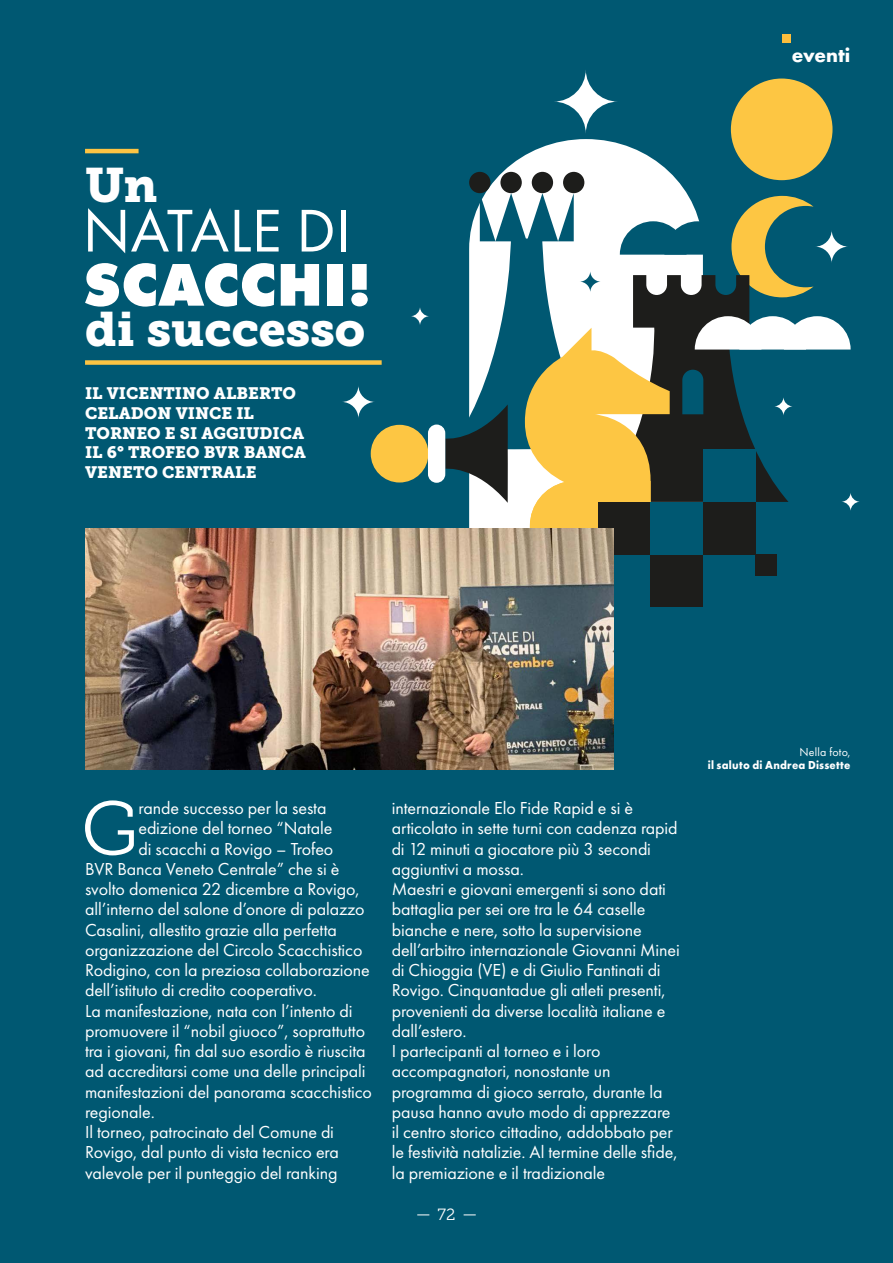
<style>
.page{position:relative;width:893px;height:1263px;background:#005872}
.page>*{position:absolute;margin:0;border:0;box-sizing:border-box;transform-origin:0 0}
.t1{font:75.6px "Museo Slab 300";color:#fff}
.t2{font:48px "Museo Slab 900";color:#fff}
.t3{font:18px/20.2px "Futura PT";letter-spacing:-.005em;color:#fff}
.t4{font:700 18px "Futura";color:#fff}
.t5{font:16.5px/19.8px "Museo Slab 900";color:#fff}
.t6{font:16.2px "Museo Slab 300";color:#fff}
.t7{font:700 12px "Futura PT";letter-spacing:.025em;color:#fff;scale:.93 1}
.t8{font:12px "Futura PT";letter-spacing:.015em;color:#fff}
</style>
<div class="page">
<div style="left:651px;top:554px;width:52px;height:53px;background:#1d1d1b"></div>
<div style="left:731px;top:79px;width:101px;height:101px;background:#fdc643;border-radius:50%"></div>
<svg style="left:471px;top:139px;width:216px;height:54px;fill:#fff"></svg>
<div style="left:371px;top:425px;width:57px;height:57px;background:#fdc643;border-radius:50%"></div>
<div style="left:563px;top:172px;width:21px;height:21px;background:#1d1d1b;border-radius:50%"></div>
<div style="left:532px;top:172px;width:21px;height:21px;background:#1d1d1b;border-radius:50%"></div>
<div style="left:500px;top:172px;width:22px;height:21px;background:#1d1d1b;border-radius:50%"></div>
<div style="left:469px;top:172px;width:21px;height:21px;background:#1d1d1b;border-radius:50%"></div>
<svg style="left:554px;top:69px;width:64px;height:65px"></svg>
<div style="left:428px;top:424px;width:17px;height:59px;background:#fff;border-radius:9px"></div>
<div style="left:755px;top:554px;width:22px;height:22px;background:#1d1d1b"></div>
<svg style="left:410px;top:307px;width:20px;height:19px"></svg>
<svg style="left:342px;top:385px;width:33px;height:34px"></svg>
<svg style="left:841px;top:492px;width:19px;height:19px"></svg>
<svg style="left:445px;top:193px;width:406px;height:361px"></svg>
<div style="left:703px;top:449px;width:53px;height:53px;background:#005872"></div>
<hr style="left:85px;top:149px;width:54px;height:4px;background:#fcc443">
<div style="left:85px;top:360px;width:297px;height:5px;background:#fcc443"></div>
<svg style="left:88px;top:208px;width:37px;height:45px"></svg>
<svg style="left:131px;top:208px;width:98px;height:43px"></svg>
<svg style="left:235px;top:210px;width:16px;height:41px"></svg>
<svg style="left:257px;top:210px;width:22px;height:41px"></svg>
<svg style="left:302px;top:210px;width:31px;height:41px"></svg>
<div style="left:341px;top:210px;width:5px;height:41px;background:#fff"></div>
<svg style="left:85px;top:263px;width:189px;height:44px"></svg>
<svg style="left:281px;top:264px;width:38px;height:42px;background:#d2e1e6"></svg>
<div style="left:327px;top:264px;width:16px;height:42px;background:#fff"></div>
<svg style="left:351px;top:264px;width:17px;height:42px"></svg>
<img style="left:85px;top:529px;width:529px;height:241px">
<div style="left:782px;top:34px;width:9px;height:8px;background:#fbbe3d"></div>
<svg style="left:464px;top:1214px;width:12px;height:1px"></svg>
<svg style="left:417px;top:1214px;width:12px;height:1px"></svg>
<h2 class="t2" style="left:85px;top:157px;width:74px">Un</h2>
<h2 class="t2" style="left:85px;top:301px;width:282px">di successo</h2>
<p class="t5" style="left:85px;top:383px;width:222px">IL VICENTINO ALBERTO<br>CELADON VINCE IL<br>TORNEO E SI AGGIUDICA<br>IL 6° TROFEO BVR BANCA<br>VENETO CENTRALE</p>
<p class="t4" style="left:792px;top:42px;width:60px">eventi</p>
<h1 class="t1" style="left:81px;top:787px;width:59px">G</h1>
<p class="t3" style="left:138px;top:798px;width:190px">rande successo per la sesta</p>
<p class="t3" style="left:138px;top:818px;width:195px">edizione del torneo “Natale</p>
<p class="t3" style="left:138px;top:838px;width:196px">di scacchi a Rovigo – Trofeo</p>
<p class="t3" style="left:85px;top:858px;width:256px">BVR Banca Veneto Centrale” che si è</p>
<p class="t3" style="left:85px;top:879px;width:276px">svolto domenica 22 dicembre a Rovigo,</p>
<p class="t3" style="left:85px;top:899px;width:281px">all’interno del salone d’onore di palazzo</p>
<p class="t3" style="left:85px;top:919px;width:253px">Casalini, allestito grazie alla perfetta</p>
<p class="t3" style="left:85px;top:939px;width:279px">organizzazione del Circolo Scacchistico</p>
<p class="t3" style="left:85px;top:960px;width:286px">Rodigino, con la preziosa collaborazione</p>
<p class="t3" style="left:85px;top:980px;width:233px">dell’istituto di credito cooperativo.</p>
<p class="t3" style="left:85px;top:1000px;width:269px">La manifestazione, nata con l’intento di</p>
<p class="t3" style="left:85px;top:1020px;width:282px">promuovere il “nobil giuoco”, soprattutto</p>
<p class="t3" style="left:85px;top:1041px;width:282px">tra i giovani, fin dal suo esordio è riuscita</p>
<p class="t3" style="left:85px;top:1061px;width:282px">ad accreditarsi come una delle principali</p>
<p class="t3" style="left:85px;top:1081px;width:289px">manifestazioni del panorama scacchistico</p>
<p class="t3" style="left:85px;top:1101px;width:71px">regionale.</p>
<p class="t3" style="left:85px;top:1122px;width:251px">Il torneo, patrocinato del Comune di</p>
<p class="t3" style="left:85px;top:1142px;width:255px">Rovigo, dal punto di vista tecnico era</p>
<p class="t3" style="left:85px;top:1162px;width:254px">valevole per il punteggio del ranking</p>
<p class="t3" style="left:392px;top:798px;width:290px">internazionale Elo Fide Rapid e si è articolato in sette turni con cadenza rapid di 12 minuti a giocatore più 3 secondi aggiuntivi a mossa.<br>Maestri e giovani emergenti si sono dati battaglia per sei ore tra le 64 caselle bianche e nere, sotto la supervisione dell’arbitro internazionale Giovanni Minei di Chioggia (VE) e di Giulio Fantinati di Rovigo. Cinquantadue gli atleti presenti, provenienti da diverse località italiane e dall’estero.<br>I partecipanti al torneo e i loro accompagnatori, nonostante un programma di gioco serrato, durante la pausa hanno avuto modo di apprezzare il centro storico cittadino, addobbato per le festività natalizie. Al termine delle sfide, la premiazione e il tradizionale</p>
<p class="t6" style="left:437px;top:1205px;width:19px">72</p>
<p class="t8" style="left:799px;top:745px;width:53px">Nella foto,</p>
<p class="t7" style="left:708px;top:758px;width:155px">il saluto di Andrea Dissette</p>
</div>
